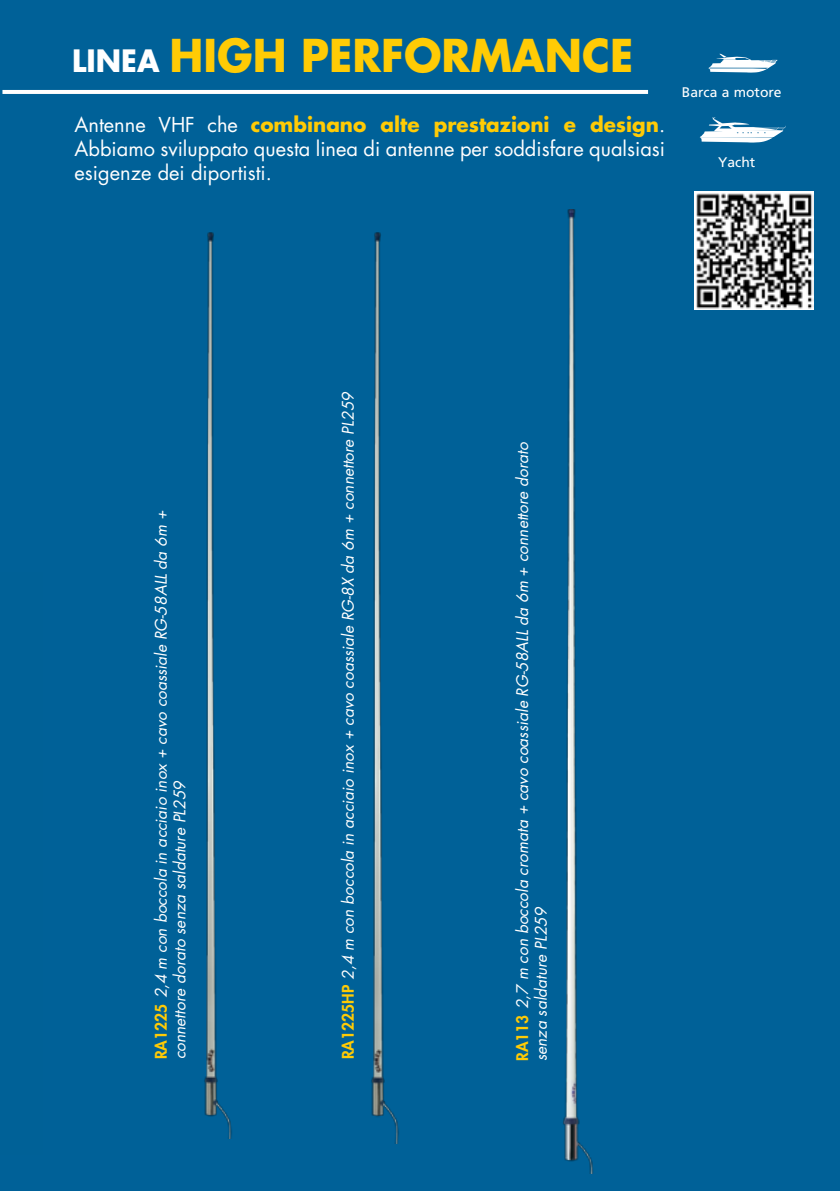
<style>
.page{position:relative;width:840px;height:1191px;background:#fff}
.page>*{position:absolute;margin:0;border:0;box-sizing:border-box;transform-origin:0 0}
.t1{font:700 44px "Futura";color:#ffcb05;scale:.96 1}
.t2{font:20px/24px "Futura";color:#fff;text-align:justify}
.t3{font:italic 15.6px/18.8px "Futura";color:#fff}
.t4{font:14px "Frutiger";color:#fff}
.s1{font-size:30px;color:#fff}
.s2{font-weight:700;color:#ffcb05}
.s3{font-weight:800;font-style:normal;color:#ffcb05}
</style>
<div class="page">
<div style="left:0;top:0;width:839px;height:1191px;background:#006198"></div>
<img style="left:524px;top:210px;width:104px;height:963px">
<hr style="left:2px;top:90px;width:645px;height:4px;background:#fff">
<svg style="left:708px;top:54px;width:69px;height:19px"></svg>
<svg style="left:699px;top:117px;width:86px;height:26px"></svg>
<img style="left:694px;top:191px;width:119px;height:119px">
<img style="left:194px;top:232px;width:48px;height:906px">
<img style="left:361px;top:232px;width:47px;height:911px">
<div style="left:0;top:572px;width:43px;height:583px;background:#006197"></div>
<h1 class="t1" style="left:72px;top:25px;width:585px"><span class="s1">LINEA</span> HIGH PERFORMANCE</h1>
<p class="t2" style="left:74px;top:113px;width:591px">Antenne VHF che <span class="s2">combinano alte prestazioni e design</span>.<br>Abbiamo sviluppato questa linea di antenne per soddisfare qualsiasi esigenze dei diportisti.</p>
<p class="t4" style="left:681px;top:84px;width:101px">Barca a motore</p>
<p class="t4" style="left:717px;top:153px;width:39px">Yacht</p>
<p class="t3" style="left:151px;top:1059px;width:550px;rotate:-90deg"><span class="s3">RA1225</span> 2,4 m con boccola in acciaio inox + cavo coassiale RG-58ALL da 6m + connettore dorato senza saldature PL259</p>
<p class="t3" style="left:338px;top:1059px;width:669px;rotate:-90deg"><span class="s3">RA1225HP</span> 2,4 m con boccola in acciaio inox + cavo coassiale RG-8X da 6m + connettore PL259</p>
<p class="t3" style="left:512px;top:1061px;width:620px;rotate:-90deg"><span class="s3">RA113</span> 2,7 m con boccola cromata + cavo coassiale RG-58ALL da 6m + connettore dorato senza saldature PL259</p>
</div>
